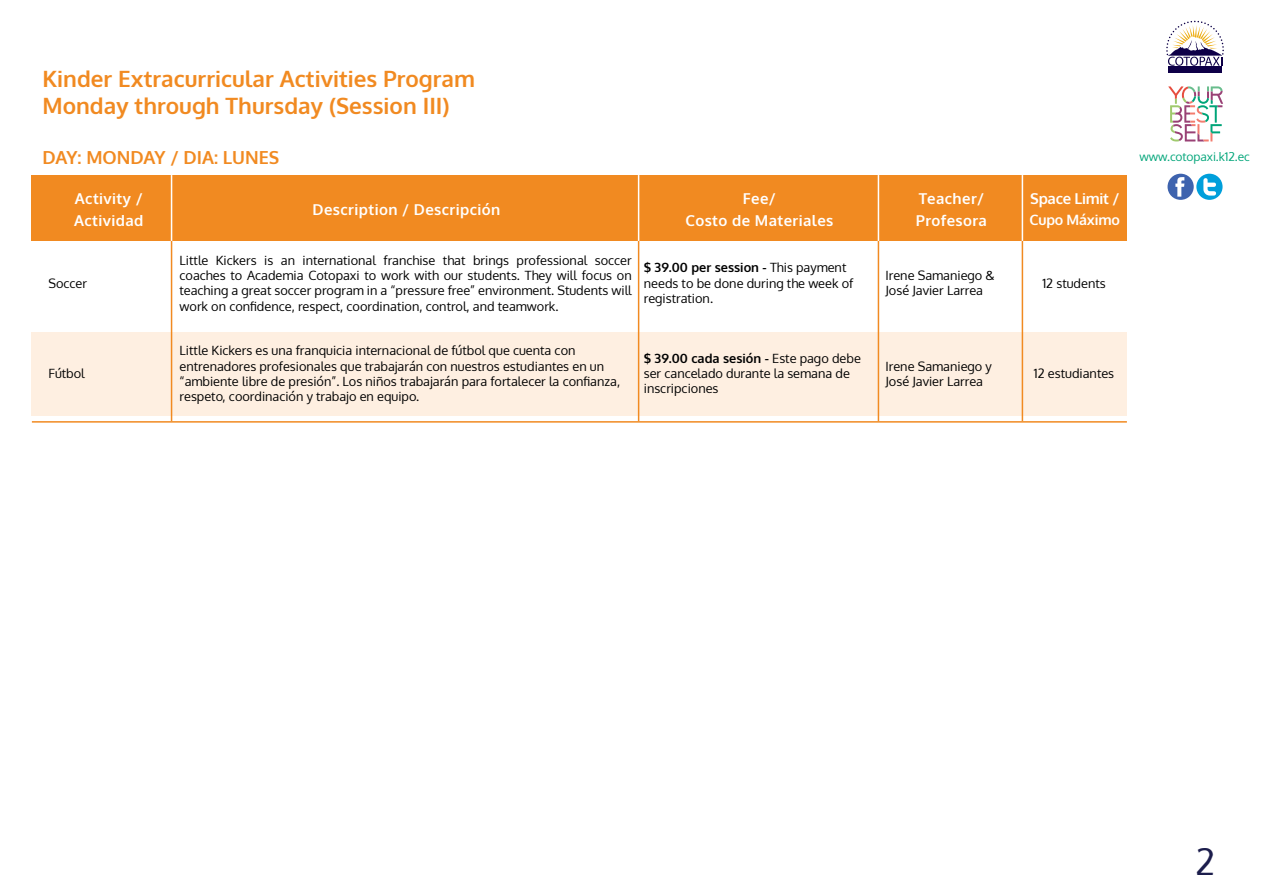
<style>
.page{position:relative;width:1263px;height:893px;background:#fff}
.page>*{position:absolute;margin:0;border:0;box-sizing:border-box;transform-origin:0 0}
.t1{font:36px "Oxygen";color:#1c1d4c}
.t2{font:700 22.5px/27px "Oxygen";color:#f18a21}
.t3{font:700 18px "Oxygen";color:#f18a21}
.t4{font:700 15px/22.2px "Oxygen";letter-spacing:.025em;color:#fff}
.t5{font:700 15px "Oxygen";letter-spacing:-.02em;color:#fff}
.t6{font:700 14.25px "Oxygen";letter-spacing:-.01em;color:#fff}
.t7{font:12.75px/15.3px "Oxygen";color:#000}
.t8{font:12px "Oxygen";letter-spacing:-.005em;color:#00a579}
.s1{font-weight:700}
</style>
<div class="page">
<div style="left:1167px;top:174px;width:27px;height:26px;background:#3e63ae;border-radius:50%"></div>
<svg style="left:1175px;top:177px;width:9px;height:20px"></svg>
<div style="left:1196px;top:174px;width:26px;height:26px;background:#009fdb;border-radius:50%"></div>
<svg style="left:1203px;top:178px;width:13px;height:18px"></svg>
<svg style="left:1168px;top:86px;width:55px;height:55px"></svg>
<div style="left:1168px;top:67px;width:54px;height:6px;background:#0e0048"></div>
<svg style="left:1166px;top:21px;width:58px;height:45px"></svg>
<div style="left:32px;top:332px;width:1095px;height:84px;background:#feefe1"></div>
<hr style="left:32px;top:421px;width:1095px;height:2px;background:#f18a21">
<div style="left:32px;top:175px;width:1095px;height:66px;background:#f18a21"></div>
<hr style="left:171px;top:175px;width:1px;height:66px;background:#fff">
<hr style="left:638px;top:175px;width:1px;height:66px;background:#fff">
<hr style="left:878px;top:175px;width:1px;height:66px;background:#fff">
<hr style="left:1022px;top:175px;width:1px;height:66px;background:#fff">
<hr style="left:171px;top:241px;width:1px;height:180px;background:#f18a21">
<hr style="left:638px;top:241px;width:1px;height:180px;background:#f18a21">
<hr style="left:878px;top:241px;width:1px;height:180px;background:#f18a21">
<hr style="left:1022px;top:241px;width:1px;height:180px;background:#f18a21">
<h2 class="t2" style="left:43px;top:66px;width:434px">Kinder Extracurricular Activities Program<br>Monday through Thursday (Session III)</h2>
<h3 class="t3" style="left:43px;top:146px;width:238px">DAY: MONDAY / DIA: LUNES</h3>
<p class="t4" style="left:74px;top:187px;width:71px">Activity /<br>Actividad</p>
<p class="t4" style="left:313px;top:199px;width:189px">Description / Descripción</p>
<p class="t4" style="left:685px;top:187px;width:149px;text-align:center">Fee/<br>Costo de Materiales</p>
<p class="t4" style="left:916px;top:187px;width:73px">Teacher/<br>Profesora</p>
<p class="t5" style="left:1030px;top:189px;width:90px">Space Limit /</p>
<p class="t6" style="left:1029px;top:211px;width:92px">Cupo Máximo</p>
<p class="t7" style="left:49px;top:275px;width:40px">Soccer</p>
<p class="t7" style="left:49px;top:366px;width:38px">Fútbol</p>
<p class="t7" style="left:180px;top:252px;width:454px;text-align:justify">Little Kickers is an international franchise that brings professional soccer coaches to Academia Cotopaxi to work with our students. They will focus on teaching a great soccer program in a “pressure free” environment. Students will work on confidence, respect, coordination, control, and teamwork.</p>
<p class="t7" style="left:644px;top:260px;width:211px"><span class="s1">$ 39.00 per session -</span> This payment needs to be done during the week of registration.</p>
<p class="t7" style="left:885px;top:268px;width:111px">Irene Samaniego &amp;<br>José Javier Larrea</p>
<p class="t7" style="left:1042px;top:275px;width:65px">12 students</p>
<p class="t7" style="left:180px;top:343px;width:442px">Little Kickers es una franquicia internacional de fútbol que cuenta con entrenadores profesionales que trabajarán con nuestros estudiantes en un “ambiente libre de presión”. Los niños trabajarán para fortalecer la confianza, respeto, coordinación y trabajo en equipo.</p>
<p class="t7" style="left:644px;top:351px;width:219px"><span class="s1">$ 39.00 cada sesión -</span> Este pago debe ser cancelado durante la semana de inscripciones</p>
<p class="t7" style="left:885px;top:358px;width:108px">Irene Samaniego y<br>José Javier Larrea</p>
<p class="t7" style="left:1034px;top:366px;width:82px">12 estudiantes</p>
<p class="t8" style="left:1139px;top:149px;width:112px">www.cotopaxi.k12.ec</p>
<h1 class="t1" style="left:1195px;top:837px;width:21px">2</h1>
</div>
